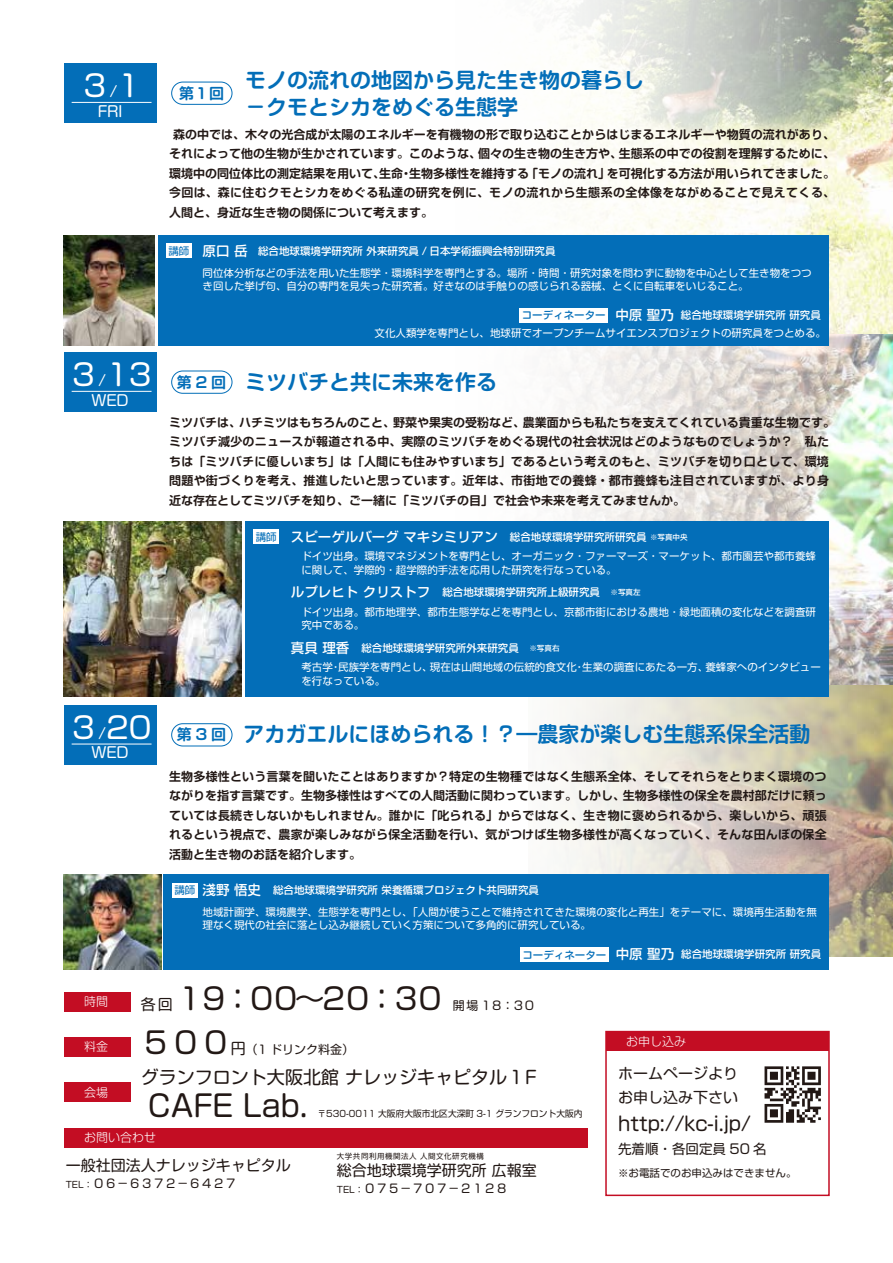
<style>
.page{position:relative;width:893px;height:1263px;background:#fff}
.page>*{position:absolute;margin:0;border:0;box-sizing:border-box;transform-origin:0 0}
.t1{font:30px "Soft Go Std";color:#221815}
.t2{font:30px "Soft Go Std";color:#fff}
.t3{font:700 21px/27px "Soft Go Std De";color:#036eb8}
.t4{font:19.5px "Soft Go Std";color:#221815}
.t5{font:18px "Soft Go Std";color:#221815}
.t6{font:15px/24px "Soft Go Std";color:#221815}
.t7{font:15px "Soft Go Std";color:#fff}
.t8{font:700 15px "Soft Go Std De";color:#036eb8}
.t9{font:500 13.5px "Soft Go Std";color:#fff}
.t10{font:13.5px "Soft Go Std";color:#221815}
.t11{font:700 12px/19.5px "Soft Go Std De";letter-spacing:.02em;color:#221815;text-align:justify}
.t12{font:12px "Soft Go Std";color:#221815}
.t13{font:300 12px "Soft Go Std";color:#fff}
.t14{font:10.5px/13.5px "Soft Go Std";color:#fff}
.t15{font:500 10.5px/22.5px "Soft Go Std";color:#fff}
.t16{font:10.5px "Soft Go Std";color:#221815}
.t17{font:500 10.5px "Soft Go Std";color:#036eb8}
.t18{font:10.5px "Soft Go Std";color:#036eb8}
.t19{font:9px "Soft Go Std";color:#221815}
.t20{font:7.5px "Soft Go Std";letter-spacing:.07em;color:#221815}
.s1{font-size:15px}
.s2{font-weight:500;font-size:13.5px}
.s3{font-weight:500}
.s4{font-size:10.5px}
.s5{font-weight:500;font-size:7.5px}
.s6{font-weight:400}
.s7{font-size:13.5px}
.s8{font-size:7.5px}
.s9{color:#036eb8}
.s10{font-size:30px}
.s11{font-size:9px}
</style>
<div class="page">
<img style="left:417px;top:0;width:476px;height:957px">
<div style="left:164px;top:875px;width:665px;height:95px;background:#036eb8"></div>
<div style="left:605px;top:1031px;width:225px;height:165px;background:#fff;border:2px solid #c30d23"></div>
<svg style="left:764px;top:1066px;width:57px;height:57px"></svg>
<div style="left:64px;top:1037px;width:66px;height:20px;background:#c30d23"></div>
<div style="left:64px;top:992px;width:66px;height:19px;background:#c30d23"></div>
<div style="left:64px;top:1083px;width:66px;height:19px;background:#c30d23"></div>
<div style="left:606px;top:1031px;width:223px;height:20px;background:#c30d23"></div>
<div style="left:64px;top:1128px;width:523px;height:19px;background:#c30d23"></div>
<img style="left:64px;top:521px;width:178px;height:176px">
<div style="left:245px;top:521px;width:584px;height:176px;background:#036eb8"></div>
<div style="left:64px;top:353px;width:93px;height:59px;background:#036eb8"></div>
<hr style="left:72px;top:391px;width:80px;height:1px;background:#fff">
<div style="left:171px;top:371px;width:61px;height:23px;border:1px solid #036eb8;border-radius:11px"></div>
<div style="left:253px;top:529px;width:26px;height:15px;background:#fff"></div>
<div style="left:158px;top:235px;width:671px;height:111px;background:#036eb8"></div>
<img style="left:64px;top:236px;width:91px;height:110px">
<div style="left:171px;top:82px;width:61px;height:23px;border:1px solid #036eb8;border-radius:11px"></div>
<div style="left:64px;top:64px;width:93px;height:59px;background:#036eb8"></div>
<hr style="left:72px;top:102px;width:80px;height:1px;background:#fff">
<div style="left:166px;top:243px;width:26px;height:15px;background:#fff"></div>
<div style="left:519px;top:308px;width:89px;height:14px;background:#fff"></div>
<img style="left:64px;top:875px;width:97px;height:95px">
<div style="left:172px;top:883px;width:26px;height:14px;background:#fff"></div>
<div style="left:64px;top:705px;width:93px;height:59px;background:#036eb8"></div>
<hr style="left:72px;top:744px;width:80px;height:1px;background:#fff">
<div style="left:171px;top:723px;width:61px;height:23px;border:1px solid #036eb8;border-radius:11px"></div>
<div style="left:520px;top:947px;width:89px;height:15px;background:#fff"></div>
<h1 class="t2" style="left:80px;top:64px;width:62px">３<span class="s1">/</span>1</h1>
<p class="t7" style="left:98px;top:100px;width:26px">FRI</p>
<h1 class="t2" style="left:69px;top:353px;width:85px">３<span class="s1">/</span>13</h1>
<p class="t7" style="left:91px;top:389px;width:39px">WED</p>
<h1 class="t2" style="left:69px;top:706px;width:85px">３<span class="s1">/</span>20</h1>
<p class="t7" style="left:91px;top:742px;width:39px">WED</p>
<h2 class="t3" style="left:245px;top:64px;width:400px">モノの流れの地図から見た生き物の暮らし－クモとシカをめぐる生態学</h2>
<p class="t11" style="left:169px;top:124px;width:667px;text-indent:4px">森の中では、木々の光合成が太陽のエネルギーを有機物の形で取り込むことからはじまるエネルギーや物質の流れがあり、それによって他の生物が生かされています。このような、個々の生き物の生き方や、生態系の中での役割を理解するために、環境中の同位体比の測定結果を用いて、生命・生物多様性を維持する「モノの流れ」を可視化する方法が用いられてきました。今回は、森に住むクモとシカをめぐる私達の研究を例に、モノの流れから生態系の全体像をながめることで見えてくる、人間と、身近な生き物の関係について考えます。</p>
<p class="t14" style="left:203px;top:239px;width:611px;line-height:22px"><span class="s2">原口 岳</span><span class="s3">　総合地球環境学研究所 外来研究員 / 日本学術振興会特別研究員<br></span>同位体分析などの手法を用いた生態学・環境科学を専門とする。場所・時間・研究対象を問わずに動物を中心として生き物をつつ</p>
<p class="t14" style="left:203px;top:279px;width:547px">き回した挙げ句、自分の専門を見失った研究者。好きなのは手触りの感じられる器械、とくに自転車をいじること。</p>
<p class="t14" style="left:375px;top:305px;width:453px;line-height:18px;text-indent:241px"><span class="s2">中原 聖乃</span> <span class="s3">総合地球環境学研究所 研究員</span>文化人類学を専門とし、地球研でオープンチームサイエンスプロジェクトの研究員をつとめる。</p>
<p class="t8" style="left:179px;top:82px;width:47px">第１回</p>
<p class="t18" style="left:168px;top:243px;width:22px">講師</p>
<p class="t17" style="left:522px;top:308px;width:85px">コーディネーター</p>
<h2 class="t3" style="left:177px;top:367px;width:322px"><span class="s1">第 2 回</span> ミツバチと共に未来を作る</h2>
<p class="t11" style="left:169px;top:411px;width:667px;text-align:left">ミツバチは、ハチミツはもちろんのこと、野菜や果実の受粉など、農業面からも私たちを支えてくれている貴重な生物です。ミツバチ減少のニュースが報道される中、実際のミツバチをめぐる現代の社会状況はどのようなものでしょうか？　私たちは「ミツバチに優しいまち」は「人間にも住みやすいまち」であるという考えのもと、ミツバチを切り口として、環境問題や街づくりを考え、推進したいと思っています。近年は、市街地での養蜂・都市養蜂も注目されていますが、より身近な存在としてミツバチを知り、ご一緒に「ミツバチの目」で社会や未来を考えてみませんか。</p>
<p class="t9" style="left:291px;top:527px;width:398px">スピーゲルバーグ マキシミリアン <span class="s4">総合地球環境学研究所研究員</span> <sup>※写真中央</sup></p>
<p class="t14" style="left:291px;top:549px;width:527px">　ドイツ出身。環境マネジメントを専門とし、オーガニック・ファーマーズ・マーケット、都市園芸や都市養蜂　に関して、学際的・超学際的手法を応用した研究を行なっている。</p>
<p class="t14" style="left:291px;top:582px;width:527px;line-height:19.5px"><span class="s2">ルプレヒト クリストフ</span> <span class="s3">総合地球環境学研究所上級研究員　</span><span class="s5">※写真左<br></span>　ドイツ出身。都市地理学、都市生態学などを専門とし、京都市街における農地・緑地面積の変化などを調査研</p>
<p class="t15" style="left:291px;top:613px;width:270px"><span class="s6">　究中である。<br></span><span class="s7">真貝 理香</span> 総合地球環境学研究所外来研究員　<span class="s8">※写真右</span></p>
<p class="t14" style="left:291px;top:660px;width:531px">　考古学・民族学を専門とし、現在は山間地域の伝統的食文化・生業の調査にあたる一方、養蜂家へのインタビュー　を行なっている。</p>
<p class="t18" style="left:256px;top:529px;width:22px">講師</p>
<h2 class="t3" style="left:177px;top:719px;width:635px"><span class="s1">第 3 回</span> アカガエルにほめられる！？―農家が楽しむ生態系保全活動</h2>
<p class="t11" style="left:169px;top:765px;width:659px">生物多様性という言葉を聞いたことはありますか？特定の生物種ではなく生態系全体、そしてそれらをとりまく環境のつながりを指す言葉です。生物多様性はすべての人間活動に関わっています。しかし、生物多様性の保全を農村部だけに頼っていては長続きしないかもしれません。誰かに「叱られる」からではなく、生き物に褒められるから、楽しいから、頑張れるという視点で、農家が楽しみながら保全活動を行い、気がつけば生物多様性が高くなっていく、そんな田んぼの保全活動と生き物のお話を紹介します。</p>
<p class="t14" style="left:203px;top:878px;width:616px;line-height:22px;text-indent:-28px"><span class="s9">講師</span> <span class="s2">淺野 悟史</span> <span class="s3">総合地球環境学研究所 栄養循環プロジェクト共同研究員<br></span>地域計画学、環境農学、生態学を専門とし、「人間が使うことで維持されてきた環境の変化と再生」をテーマに、環境再生活動を無</p>
<p class="t14" style="left:203px;top:917px;width:390px">理なく現代の社会に落とし込み継続していく方策について多角的に研究している。</p>
<p class="t15" style="left:616px;top:941px;width:207px"><span class="s7">中原 聖乃</span> 総合地球環境学研究所 研究員</p>
<p class="t17" style="left:522px;top:947px;width:85px">コーディネーター</p>
<p class="t13" style="left:84px;top:993px;width:26px">時間</p>
<p class="t13" style="left:84px;top:1038px;width:26px">料金</p>
<p class="t13" style="left:84px;top:1084px;width:26px">会場</p>
<h1 class="t1" style="left:141px;top:977px;width:305px"><span class="s1">各 回</span> １９：００～２０：３０</h1>
<p class="t12" style="left:141px;top:1041px;width:215px"><span class="s10">５００</span><span class="s1">円</span>（1 ドリンク料金）</p>
<p class="t12" style="left:453px;top:997px;width:84px">開 場 １８：３０</p>
<h3 class="t5" style="left:141px;top:1064px;width:397px">グランフロント大阪北館 ナレッジキャピタル１F</h3>
<h1 class="t1" style="left:148px;top:1084px;width:161px">CAFE Lab.</h1>
<p class="t19" style="left:317px;top:1107px;width:267px">〒530-0011 大阪府大阪市北区大深町 3-1 グランフロント大阪内</p>
<p class="t13" style="left:84px;top:1129px;width:74px">お問い合わせ</p>
<p class="t6" style="left:66px;top:1152px;width:226px">一般社団法人ナレッジキャピタル</p>
<p class="t12" style="left:66px;top:1175px;width:172px"><span class="s11">TEL：</span>０６－６３７２－６４２７</p>
<p class="t20" style="left:337px;top:1151px;width:148px">大学共同利用機関法人 人間文化研究機構</p>
<p class="t6" style="left:337px;top:1157px;width:201px">総合地球環境学研究所 広報室</p>
<p class="t12" style="left:337px;top:1180px;width:172px"><span class="s11">TEL：</span>０７５－７０７－２１２８</p>
<p class="t13" style="left:626px;top:1033px;width:61px">お申し込み</p>
<p class="t6" style="left:618px;top:1060px;width:121px">ホームページよりお申し込み下さい</p>
<h3 class="t4" style="left:618px;top:1109px;width:134px">http://kc-i.jp/</h3>
<p class="t10" style="left:618px;top:1139px;width:150px">先着順・各回定員 50 名</p>
<p class="t16" style="left:618px;top:1165px;width:180px">※お電話でのお申込みはできません。</p>
</div>
